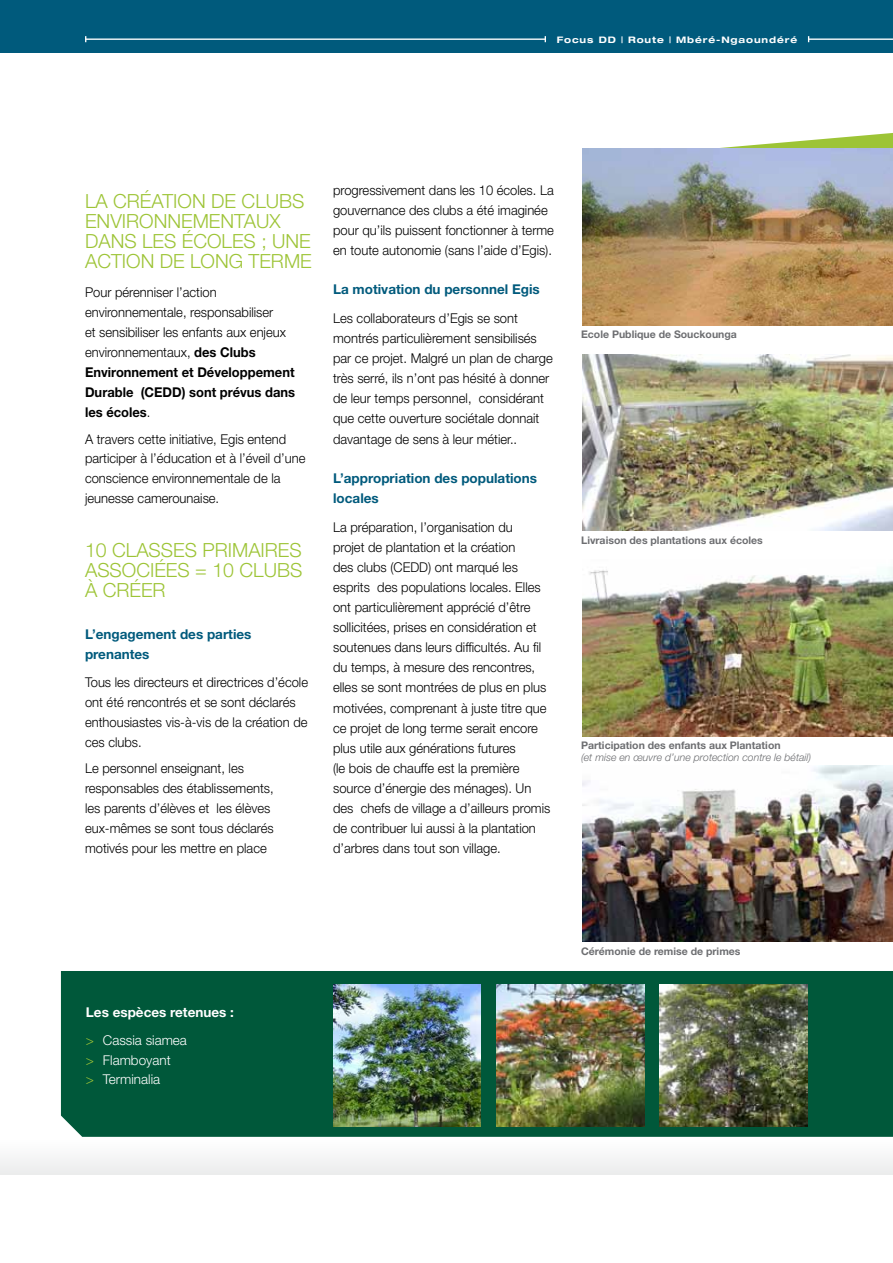
<style>
.page{position:relative;width:893px;height:1263px;background:#fff}
.page>*{position:absolute;margin:0;border:0;box-sizing:border-box;transform-origin:0 0}
.t1{font:300 19.5px/20px "Helvetica Neue LT Pro";color:#9dc436}
.t2{font:300 13.5px/20.1px "Helvetica Neue LT Pro";color:#000;scale:.96 1}
.t3{font:700 13.5px/20px "Helvetica Neue LT Pro";color:#005a7c}
.t4{font:700 13.5px/28px "Helvetica Neue LT Pro";color:#fff}
.t5{font:300 13.5px/19.5px "Helvetica Neue LT Pro";color:#fff}
.t6{font:700 10.5px "Helvetica Neue LT Pro";color:#6d6e71}
.t7{font:italic 300 10.5px "Helvetica Neue LT Pro";color:#6d6e71}
.t8{font:700 expanded 9px "Helvetica Neue LT Pro";letter-spacing:.1em;color:#fff}
.s1{font-weight:500}
.s2{font-weight:700}
.s3{font-weight:300;color:#9dc436}
.s4{font-weight:300}
.s5{color:#9dc436}
</style>
<div class="page">
<div style="left:0;top:0;width:893px;height:52px;background:#005a7c"></div>
<div style="left:0;top:1141px;width:893px;height:122px;background:#f4f4f5"></div>
<div style="left:0;top:1176px;width:893px;height:87px;background:#fff"></div>
<hr style="left:86px;top:39px;width:459px;height:1px;background:#fff">
<hr style="left:809px;top:39px;width:84px;height:1px;background:#fff">
<div style="left:61px;top:971px;width:832px;height:166px;background:#00583a"></div>
<svg style="left:710px;top:133px;width:183px;height:16px"></svg>
<img style="left:333px;top:984px;width:148px;height:143px">
<img style="left:496px;top:984px;width:149px;height:143px">
<img style="left:660px;top:984px;width:148px;height:143px">
<img style="left:582px;top:149px;width:311px;height:176px">
<img style="left:582px;top:354px;width:311px;height:177px">
<img style="left:582px;top:567px;width:311px;height:169px">
<img style="left:582px;top:765px;width:311px;height:177px">
<p class="t8" style="left:557px;top:33px;width:242px">Focus DD <span class="s1">|</span> Route <span class="s1">|</span> Mbéré-Ngaoundéré</p>
<h1 class="t1" style="left:85px;top:191px;width:228px">La création de clubs environnementaux dans les écoles ; une action de long terme</h1>
<p class="t2" style="left:85px;top:282px;width:220px">Pour pérenniser l’action environnementale, responsabiliser<br>et sensibiliser les enfants aux enjeux environnementaux, <span class="s2">des Clubs<br>Environnement et Développement<br>Durable (CEDD) sont prévus dans les écoles</span>.</p>
<p class="t2" style="left:85px;top:428px;width:231px">A travers cette initiative, Egis entend participer à l’éducation et à l’éveil d’une conscience environnementale de la jeunesse camerounaise.</p>
<h1 class="t1" style="left:85px;top:539px;width:41px">10 cla</h1>
<h1 class="t1" style="left:149px;top:539px;width:89px">sses primai</h1>
<h1 class="t1" style="left:85px;top:539px;width:219px;text-align:justify;text-indent:180px">res associ ées = 10 clubs à créer</h1>
<p class="t3" style="left:85px;top:623px;width:168px">L’engagement des parties prenantes</p>
<p class="t2" style="left:85px;top:672px;width:234px">Tous les directeurs et directrices d’école ont été rencontrés et se sont déclarés enthousiastes vis-à-vis de la création de ces clubs.</p>
<p class="t2" style="left:85px;top:758px;width:198px">Le personnel enseignant, les responsables des établissements, les parents d’élèves et les élèves eux-mêmes se sont tous déclarés motivés pour les mettre en place</p>
<p class="t2" style="left:333px;top:179px;width:232px">progressivement dans les 10 écoles. La gouvernance des clubs a été imaginée pour qu’ils puissent fonctionner à terme en toute autonomie (sans l’aide d’Egis).</p>
<p class="t3" style="left:333px;top:279px;width:208px">La motivation du personnel Egis</p>
<p class="t2" style="left:333px;top:308px;width:230px">Les collaborateurs d’Egis se sont montrés particulièrement sensibilisés par ce projet. Malgré un plan de charge très serré, ils n’ont pas hésité à donner de leur temps personnel, considérant que cette ouverture sociétale donnait davantage de sens à leur métier..</p>
<p class="t3" style="left:333px;top:467px;width:205px">L’appropriation des populations locales</p>
<p class="t2" style="left:333px;top:516px;width:228px">La préparation, l’organisation du<br>projet de plantation et la création<br>des clubs (CEDD) ont marqué les esprits des populations locales. Elles ont particulièrement apprécié d’être sollicitées, prises en considération et soutenues dans leurs difficultés. Au fil du temps, à mesure des rencontres, elles se sont montrées de plus en plus motivées, comprenant à juste titre que ce projet de long terme serait encore plus utile aux générations futures<br>(le bois de chauffe est la première source d’énergie des ménages). Un des chefs de village a d’ailleurs promis de contribuer lui aussi à la plantation d’arbres dans tout son village.</p>
<p class="t6" style="left:581px;top:328px;width:157px">Ecole Publique de Souckounga</p>
<p class="t6" style="left:581px;top:533px;width:183px">Livraison des plantations aux écoles</p>
<p class="t6" style="left:581px;top:739px;width:201px">Participation des enfants aux Plantation</p>
<p class="t7" style="left:581px;top:751px;width:232px">(et mise en œuvre d’une protection contre le bétail)</p>
<p class="t4" style="left:86px;top:998px;width:150px">Les espèces retenues : <span class="s3">&gt;</span> <span class="s4">Cassia siamea</span></p>
<p class="t5" style="left:86px;top:1050px;width:86px"><span class="s5">&gt;</span> Flamboyant <span class="s5">&gt;</span> Terminalia</p>
<p class="t6" style="left:581px;top:945px;width:161px">Cérémonie de remise de primes</p>
</div>
